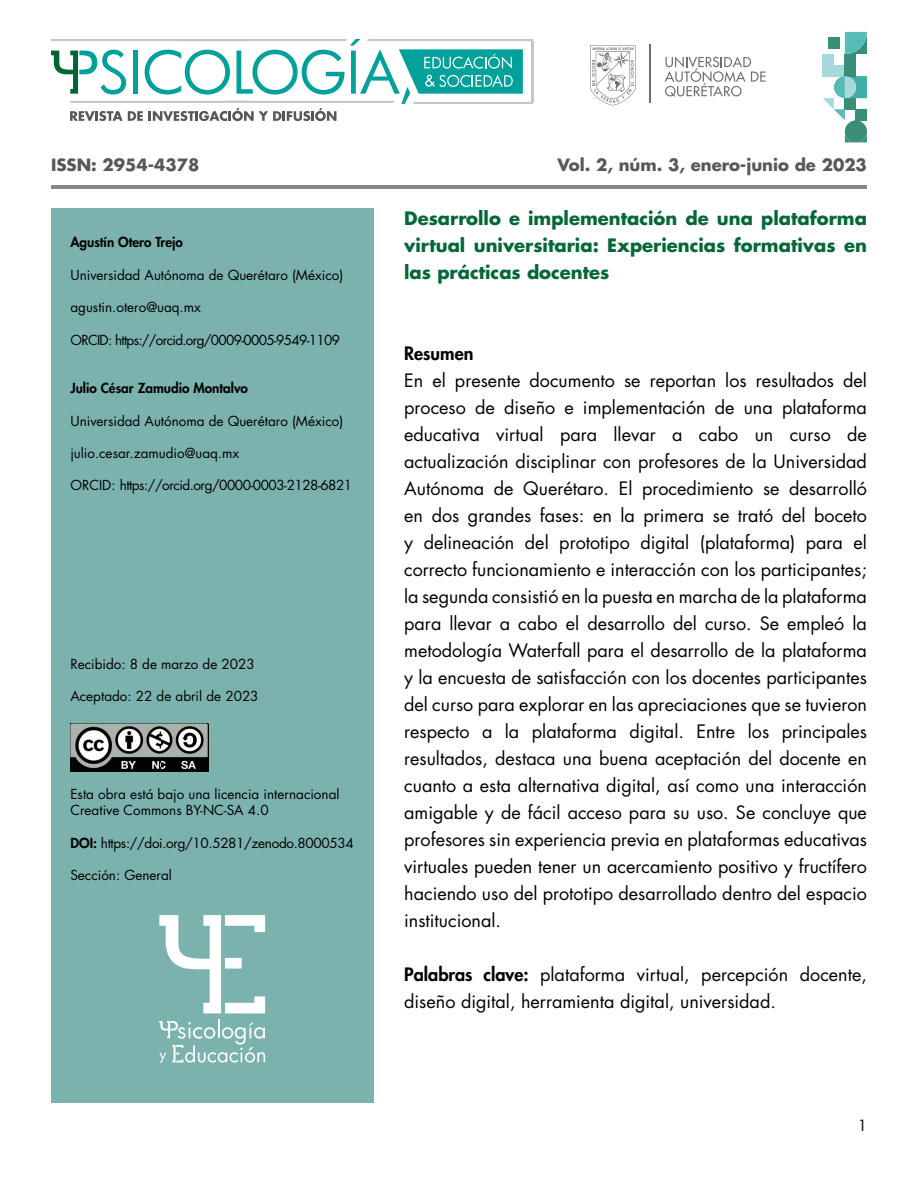
<style>
.page{position:relative;width:918px;height:1188px;background:#fff}
.page>*{position:absolute;margin:0;border:0;box-sizing:border-box;transform-origin:0 0}
.t1{font:18px/27px "Futura Std";color:#000;text-align:justify}
.t2{font:700 18px/27px "Futura Std";color:#036736;text-align:justify}
.t3{font:800 18px "Futura Std";color:#000}
.t4{font:700 16.5px "Futura Std";color:#585856}
.t5{font:15px "Futura Std";color:#000}
.t6{font:13.5px/16.2px "Futura Std";color:#000}
.t7{font:13.5px "Futura Std";letter-spacing:-.05em;color:#000}
.t8{font:13.5px "Futura Std";letter-spacing:-.035em;color:#000}
.t9{font:800 13.5px "Futura Std";color:#000}
.t10{font:13.5px "Futura Std";letter-spacing:-.025em;color:#000}
.s1{font-weight:800}
</style>
<div class="page">
<svg style="left:51px;top:39px;width:482px;height:82px"></svg>
<svg style="left:590px;top:45px;width:46px;height:61px"></svg>
<svg style="left:665px;top:56px;width:101px;height:40px"></svg>
<hr style="left:649px;top:44px;width:2px;height:59px;background:#706f6f">
<div style="left:823px;top:54px;width:11px;height:11px;background:#a7d8dd"></div>
<div style="left:845px;top:54px;width:11px;height:22px;background:#398e77"></div>
<svg style="left:828px;top:32px;width:39px;height:22px"></svg>
<svg style="left:823px;top:65px;width:44px;height:77px"></svg>
<div style="left:51px;top:208px;width:322px;height:895px;background:#7bb2ae"></div>
<hr style="left:51px;top:185px;width:816px;height:4px;background:#878787">
<img style="left:70px;top:723px;width:138px;height:48px">
<svg style="left:159px;top:915px;width:106px;height:98px"></svg>
<svg style="left:159px;top:1019px;width:106px;height:44px"></svg>
<p class="t4" style="left:51px;top:154px;width:150px">ISSN: 2954-4378</p>
<p class="t4" style="left:558px;top:154px;width:311px">Vol. 2, núm. 3, enero-junio de 2023</p>
<p class="t9" style="left:70px;top:234px;width:114px">Agustín Otero Trejo</p>
<p class="t6" style="left:70px;top:267px;width:274px">Universidad Autónoma de Querétaro (México)</p>
<p class="t6" style="left:70px;top:299px;width:132px">agustin.otero@uaq.mx</p>
<p class="t7" style="left:70px;top:331px;width:271px">ORCID: https://orcid.org/0009-0005-9549-1109</p>
<p class="t9" style="left:70px;top:380px;width:179px">Julio César Zamudio Montalvo</p>
<p class="t6" style="left:70px;top:413px;width:274px">Universidad Autónoma de Querétaro (México)</p>
<p class="t6" style="left:70px;top:445px;width:170px">julio.cesar.zamudio@uaq.mx</p>
<p class="t8" style="left:70px;top:477px;width:283px">ORCID: https://orcid.org/0000-0003-2128-6821</p>
<p class="t6" style="left:70px;top:656px;width:186px">Recibido: 8 de marzo de 2023</p>
<p class="t6" style="left:70px;top:688px;width:190px">Aceptado: 22 de abril de 2023</p>
<p class="t6" style="left:70px;top:786px;width:271px">Esta obra está bajo una licencia internacional<br>Creative Commons BY-NC-SA 4.0</p>
<p class="t10" style="left:70px;top:834px;width:285px"><span class="s1">DOI:</span> https://doi.org/10.5281/zenodo.8000534</p>
<p class="t6" style="left:70px;top:867px;width:103px">Sección: General</p>
<p class="t2" style="left:404px;top:205px;width:464px">Desarrollo e implementación de una plataforma virtual universitaria: Experiencias formativas en las prácticas docentes</p>
<p class="t3" style="left:404px;top:342px;width:71px">Resumen</p>
<p class="t1" style="left:404px;top:367px;width:464px">En el presente documento se reportan los resultados del proceso de diseño e implementación de una plataforma educativa virtual para llevar a cabo un curso de actualización disciplinar con profesores de la Universidad Autónoma de Querétaro. El procedimiento se desarrolló en dos grandes fases: en la primera se trató del boceto y delineación del prototipo digital (plataforma) para el correcto funcionamiento e interacción con los participantes; la segunda consistió en la puesta en marcha de la plataforma para llevar a cabo el desarrollo del curso. Se empleó la metodología Waterfall para el desarrollo de la plataforma y la encuesta de satisfacción con los docentes participantes del curso para explorar en las apreciaciones que se tuvieron respecto a la plataforma digital. Entre los principales resultados, destaca una buena aceptación del docente en cuanto a esta alternativa digital, así como una interacción amigable y de fácil acceso para su uso. Se concluye que profesores sin experiencia previa en plataformas educativas virtuales pueden tener un acercamiento positivo y fructífero haciendo uso del prototipo desarrollado dentro del espacio institucional.</p>
<p class="t1" style="left:404px;top:961px;width:464px"><span class="s1">Palabras clave:</span> plataforma virtual, percepción docente, diseño digital, herramienta digital, universidad.</p>
<p class="t5" style="left:858px;top:1116px;width:11px">1</p>
</div>
